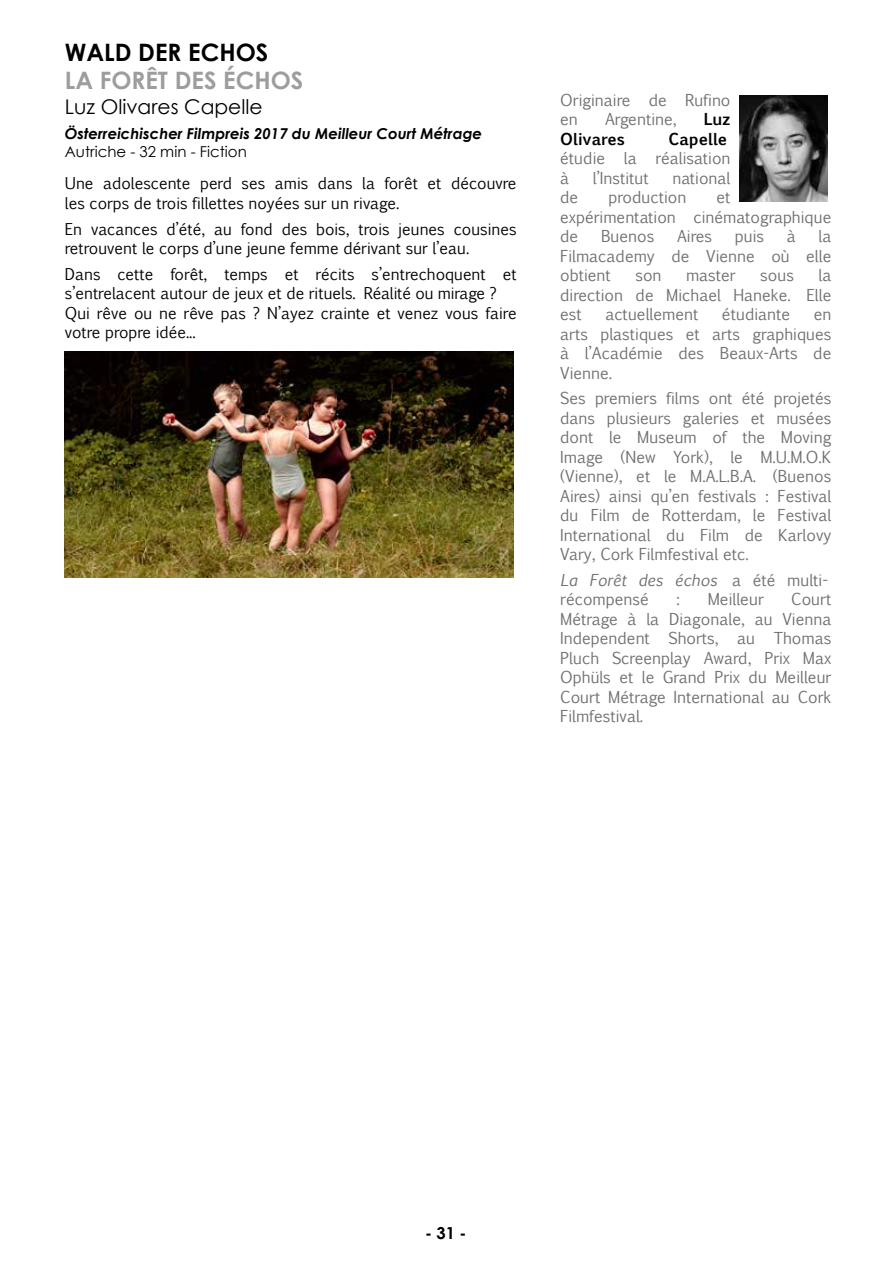
<style>
.page{position:relative;width:893px;height:1263px;background:#fff}
.page>*{position:absolute;margin:0;border:0;box-sizing:border-box;transform-origin:0 0}
.t1{font:700 24px "Century Gothic";color:#9d9d9c}
.t2{font:700 24px "Century Gothic";color:#000}
.t3{font:20.25px "Century Gothic";color:#000}
.t4{font:700 16.5px "Century Gothic";color:#000}
.t5{font:15.75px/19.5px "Euphemia UCAS";color:#706f6f;text-align:justify}
.t6{font:700 15.75px "Euphemia UCAS";color:#000}
.t7{font:15.6px/19.5px "Euphemia UCAS";color:#000}
.t8{font:italic 700 15px "Century Gothic";color:#000}
.t9{font:15px "Century Gothic";color:#000}
.s1{font-style:italic}
</style>
<div class="page">
<img style="left:65px;top:351px;width:448px;height:227px">
<img style="left:740px;top:96px;width:87px;height:106px">
<h1 class="t2" style="left:65px;top:34px;width:205px">WALD DER ECHOS</h1>
<h1 class="t1" style="left:65px;top:62px;width:240px">LA FORÊT DES ÉCHOS</h1>
<p class="t3" style="left:65px;top:92px;width:199px">Luz Olivares Capelle</p>
<p class="t8" style="left:65px;top:122px;width:419px">Österreichischer Filmpreis 2017 du Meilleur Court Métrage</p>
<p class="t9" style="left:65px;top:141px;width:184px">Autriche - 32 min - Fiction</p>
<p class="t7" style="left:65px;top:173px;width:453px">Une adolescente perd ses amis dans la forêt et découvre les corps de trois fillettes noyées sur un rivage.</p>
<p class="t7" style="left:65px;top:218px;width:453px">En vacances d’été, au fond des bois, trois jeunes cousines retrouvent le corps d’une jeune femme dérivant sur l’eau.</p>
<p class="t7" style="left:65px;top:263px;width:453px">Dans cette forêt, temps et récits s’entrechoquent et s’entrelacent autour de jeux et de rituels. Réalité ou mirage ?<br>Qui rêve ou ne rêve pas ? N’ayez crainte et venez vous faire votre propre idée...</p>
<p class="t5" style="left:560px;top:89px;width:172px">Originaire de Rufino en</p>
<p class="t5" style="left:605px;top:109px;width:73px">Argentine,</p>
<p class="t6" style="left:704px;top:107px;width:28px">Luz</p>
<p class="t6" style="left:560px;top:127px;width:66px">Olivares</p>
<p class="t6" style="left:668px;top:127px;width:60px">Capelle</p>
<p class="t5" style="left:560px;top:148px;width:172px">étudie la réalisation à</p>
<p class="t5" style="left:593px;top:167px;width:58px">l’Institut</p>
<p class="t5" style="left:672px;top:167px;width:60px">national</p>
<p class="t5" style="left:560px;top:187px;width:20px">de</p>
<p class="t5" style="left:608px;top:187px;width:79px">production</p>
<p class="t5" style="left:560px;top:187px;width:273px;text-align:left;text-indent:156px">et expérimentation cinématographique de</p>
<p class="t5" style="left:601px;top:226px;width:55px">Buenos</p>
<p class="t5" style="left:677px;top:226px;width:37px">Aires</p>
<p class="t5" style="left:735px;top:226px;width:31px">puis</p>
<p class="t5" style="left:787px;top:226px;width:11px">à</p>
<p class="t5" style="left:560px;top:226px;width:273px;text-indent:258px">la Filmacademy de Vienne où elle obtient</p>
<p class="t5" style="left:560px;top:265px;width:273px;text-indent:258px">la direction de Michael Haneke. Elle est</p>
<p class="t5" style="left:635px;top:265px;width:28px">son</p>
<p class="t5" style="left:686px;top:265px;width:51px">master</p>
<p class="t5" style="left:760px;top:265px;width:35px">sous</p>
<p class="t5" style="left:605px;top:304px;width:95px">actuellement</p>
<p class="t5" style="left:722px;top:304px;width:70px">étudiante</p>
<p class="t5" style="left:560px;top:304px;width:273px;text-indent:253px">en arts plastiques et arts graphiques à l’Académie des Beaux-Arts de Vienne.</p>
<p class="t5" style="left:560px;top:388px;width:273px">Ses premiers films ont été projetés dans plusieurs galeries et musées dont le Museum of the Moving Image (New York), le M.U.M.O.K (Vienne), et le M.A.L.B.A. (Buenos Aires) ainsi qu’en festivals : Festival du Film de Rotterdam, le Festival International du Film de Karlovy Vary, Cork Filmfestival etc.</p>
<p class="t5" style="left:560px;top:569px;width:269px"><span class="s1">La Forêt des échos</span> a été multi&shy;récompensé</p>
<p class="t5" style="left:560px;top:589px;width:273px;text-indent:231px">Court Métrage à la Diagonale, au Vienna Independent Shorts, au Thomas Pluch Screenplay Award, Prix Max Ophüls et le Grand Prix du Meilleur Court Métrage International au Cork Filmfestival.</p>
<p class="t5" style="left:676px;top:589px;width:5px">:</p>
<p class="t5" style="left:708px;top:589px;width:57px">Meilleur</p>
<p class="t4" style="left:425px;top:1221px;width:43px">- 31 -</p>
</div>
